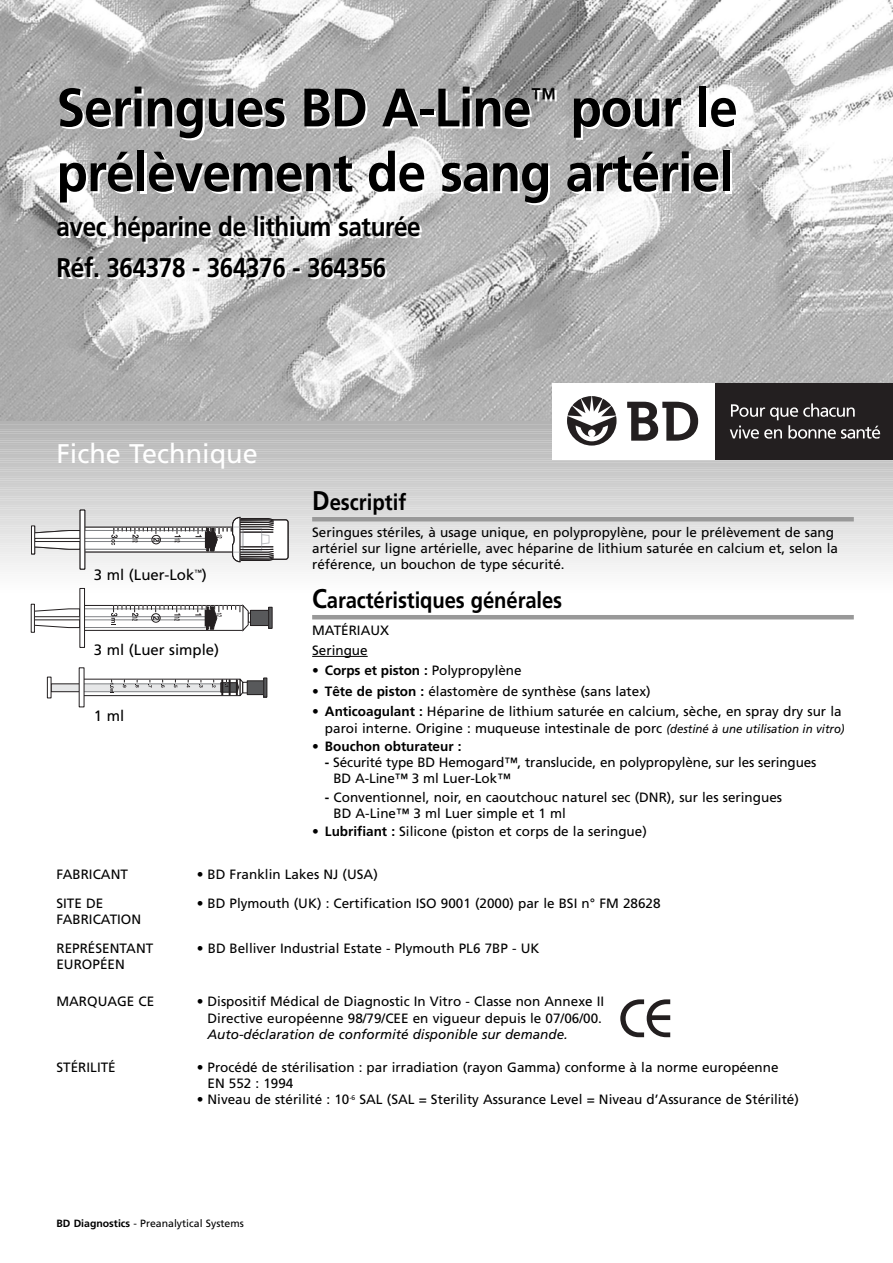
<style>
.page{position:relative;width:893px;height:1263px;background:#fff}
.page>*{position:absolute;margin:0;border:0;box-sizing:border-box;transform-origin:0 0}
.t1{font:700 54px/64.8px "Frutiger";letter-spacing:-.015em;color:#000;scale:.95 1}
.t2{font:700 27px/41px "Frutiger";letter-spacing:-.015em;color:#000;scale:.9 1}
.t3{font:27px "Frutiger";color:#fff}
.t4{font:700 22.5px "Frutiger";letter-spacing:-.005em;color:#000;scale:.9 1}
.t5{font:15px "Frutiger";color:#000}
.t6{font:13.5px/16.2px "Frutiger";color:#000}
.t7{font:italic 13.5px "Frutiger";color:#000}
.t8{font:700 13.5px "Frutiger";color:#000}
.t9{font:10.5px "Frutiger";color:#000}
.s1{font-size:27px}
.s2{font-weight:400}
.s3{font-weight:700}
.s4{font-style:italic;font-size:12px}
</style>
<div class="page">
<svg style="left:620px;top:999px;width:50px;height:38px"></svg>
<img style="left:0;top:1px;width:892px;height:421px">
<hr style="left:0;top:422px;width:892px;height:4px;background:#b3b3b3">
<div style="left:0;top:423px;width:892px;height:6px;background:#bdbdbd"></div>
<div style="left:0;top:425px;width:892px;height:6px;background:#b5b5b5"></div>
<div style="left:0;top:428px;width:892px;height:5px;background:#bfbfbf"></div>
<div style="left:0;top:430px;width:892px;height:5px;background:#c3c3c3"></div>
<div style="left:0;top:434px;width:892px;height:6px;background:#b9b9b9"></div>
<div style="left:0;top:439px;width:892px;height:5px;background:#c1c1c1"></div>
<div style="left:0;top:443px;width:892px;height:6px;background:#bdbdbd"></div>
<div style="left:0;top:448px;width:892px;height:5px;background:#cacaca"></div>
<div style="left:0;top:452px;width:892px;height:6px;background:#c1c1c1"></div>
<div style="left:0;top:457px;width:892px;height:5px;background:#ccc"></div>
<div style="left:0;top:461px;width:892px;height:6px;background:#cdcdcd"></div>
<div style="left:0;top:463px;width:892px;height:6px;background:#c6c6c6"></div>
<div style="left:0;top:468px;width:892px;height:5px;background:#d1d1d1"></div>
<div style="left:0;top:472px;width:892px;height:6px;background:#cacaca"></div>
<div style="left:0;top:477px;width:892px;height:5px;background:#d5d5d5"></div>
<div style="left:0;top:481px;width:892px;height:6px;background:#cecece"></div>
<div style="left:0;top:486px;width:892px;height:5px;background:#d7d7d7"></div>
<div style="left:0;top:490px;width:892px;height:6px;background:#d2d2d2"></div>
<div style="left:0;top:495px;width:892px;height:5px;background:#d4d4d4"></div>
<div style="left:0;top:497px;width:892px;height:5px;background:#ddd"></div>
<div style="left:0;top:499px;width:892px;height:6px;background:#d6d6d6"></div>
<div style="left:0;top:504px;width:892px;height:5px;background:#d8d8d8"></div>
<div style="left:0;top:506px;width:892px;height:5px;background:#e0e0e0"></div>
<div style="left:0;top:508px;width:892px;height:5px;background:#dadada"></div>
<div style="left:0;top:513px;width:892px;height:5px;background:#dcdcdc"></div>
<div style="left:0;top:517px;width:892px;height:5px;background:#dedede"></div>
<svg style="left:79px;top:519px;width:775px;height:3px"></svg>
<div style="left:0;top:522px;width:892px;height:5px;background:#e0e0e0"></div>
<div style="left:0;top:526px;width:892px;height:5px;background:#e2e2e2"></div>
<div style="left:0;top:530px;width:892px;height:6px;background:#e4e4e4"></div>
<div style="left:0;top:535px;width:892px;height:5px;background:#e6e6e6"></div>
<div style="left:0;top:539px;width:892px;height:6px;background:#e8e8e8"></div>
<div style="left:0;top:544px;width:892px;height:5px;background:#eaeaea"></div>
<div style="left:0;top:548px;width:892px;height:6px;background:#ececec"></div>
<div style="left:0;top:553px;width:892px;height:5px;background:#eee"></div>
<div style="left:0;top:557px;width:892px;height:6px;background:#f0f0f0"></div>
<div style="left:0;top:562px;width:892px;height:5px;background:#f2f2f2"></div>
<div style="left:0;top:566px;width:892px;height:6px;background:#f4f4f4"></div>
<div style="left:0;top:571px;width:892px;height:5px;background:#f6f6f6"></div>
<div style="left:0;top:575px;width:892px;height:5px;background:#f8f8f8"></div>
<div style="left:0;top:580px;width:892px;height:5px;background:#fafafa"></div>
<hr style="left:312px;top:517px;width:541px;height:4px;background:#999">
<hr style="left:312px;top:615px;width:541px;height:4px;background:#999">
<hr style="left:312px;top:656px;width:56px;height:1px;background:#000">
<div style="left:552px;top:384px;width:340px;height:76px;background:#fff"></div>
<div style="left:714px;top:384px;width:178px;height:76px;background:#231f20"></div>
<svg style="left:627px;top:402px;width:71px;height:39px"></svg>
<svg style="left:567px;top:396px;width:49px;height:50px"></svg>
<svg style="left:729px;top:403px;width:151px;height:36px"></svg>
<div style="left:84px;top:527px;width:156px;height:25px;background:#fff"></div>
<hr style="left:83px;top:527px;width:149px;height:1px;background:#231f20">
<hr style="left:83px;top:552px;width:149px;height:1px;background:#231f20">
<svg style="left:35px;top:530px;width:45px;height:20px"></svg>
<div style="left:84px;top:530px;width:123px;height:20px;border:1px solid #808285"></div>
<div style="left:34px;top:538px;width:48px;height:4px;border:1px solid #231f20"></div>
<div style="left:83px;top:538px;width:124px;height:4px;border:1px solid #808285"></div>
<div style="left:31px;top:525px;width:4px;height:29px;border:1px solid #231f20"></div>
<div style="left:80px;top:510px;width:5px;height:59px;background:#fff"></div>
<svg style="left:111px;top:517px;width:177px;height:46px"></svg>
<hr style="left:240px;top:547px;width:33px;height:1px;background:#231f20">
<div style="left:79px;top:588px;width:6px;height:60px;border:1px solid #231f20"></div>
<div style="left:268px;top:607px;width:4px;height:22px;border:1px solid #231f20"></div>
<svg style="left:33px;top:603px;width:237px;height:30px"></svg>
<svg style="left:84px;top:681px;width:128px;height:13px"></svg>
<div style="left:82px;top:679px;width:158px;height:17px;border:1px solid #231f20"></div>
<div style="left:82px;top:684px;width:141px;height:8px;background:#e6e7e8"></div>
<div style="left:81px;top:684px;width:142px;height:8px;border:1px solid #808285"></div>
<div style="left:51px;top:684px;width:31px;height:8px;background:#e6e7e8"></div>
<div style="left:51px;top:683px;width:31px;height:9px;border:1px solid #231f20"></div>
<div style="left:242px;top:682px;width:7px;height:11px;border:1px solid #231f20"></div>
<div style="left:47px;top:677px;width:4px;height:21px;border:1px solid #231f20"></div>
<div style="left:79px;top:668px;width:5px;height:39px;background:#fff"></div>
<div style="left:247px;top:681px;width:17px;height:14px;background:#58595b"></div>
<div style="left:247px;top:680px;width:17px;height:15px;border:1px solid #231f20"></div>
<div style="left:263px;top:678px;width:4px;height:19px;border:1px solid #231f20"></div>
<svg style="left:199px;top:679px;width:4px;height:9px"></svg>
<svg style="left:187px;top:679px;width:3px;height:9px"></svg>
<svg style="left:174px;top:679px;width:3px;height:9px"></svg>
<svg style="left:161px;top:679px;width:4px;height:9px"></svg>
<svg style="left:148px;top:679px;width:4px;height:9px"></svg>
<svg style="left:135px;top:679px;width:4px;height:9px"></svg>
<svg style="left:123px;top:679px;width:3px;height:9px"></svg>
<svg style="left:110px;top:679px;width:4px;height:15px"></svg>
<svg style="left:212px;top:678px;width:32px;height:19px"></svg>
<h1 class="t1" style="left:56px;top:79px;width:718px">Seringues BD A-Line<sup>™</sup> pour le prélèvement de sang artériel</h1>
<h2 class="t2" style="left:56px;top:208px;width:406px">avec héparine de lithium saturée<br>Réf. 364378 - 364376 - 364356</h2>
<h2 class="t3" style="left:56px;top:443px;width:203px">Fiche Technique</h2>
<p class="t5" style="left:94px;top:569px;width:114px">3 ml (Luer-Lok<sup>™</sup>)</p>
<p class="t5" style="left:94px;top:643px;width:127px">3 ml (Luer simple)</p>
<p class="t5" style="left:94px;top:709px;width:32px">1 ml</p>
<h3 class="t4" style="left:312px;top:493px;width:106px"><span class="s1">D</span>escriptif</h3>
<p class="t6" style="left:312px;top:525px;width:527px">Seringues stériles, à usage unique, en polypropylène, pour le prélèvement de sang artériel sur ligne artérielle, avec héparine de lithium saturée en calcium et, selon la référence, un bouchon de type sécurité.</p>
<h3 class="t4" style="left:312px;top:591px;width:279px"><span class="s1">C</span>aractéristiques générales</h3>
<p class="t6" style="left:312px;top:621px;width:78px;line-height:20.4px">MATÉRIAUX<br>Seringue</p>
<p class="t8" style="left:312px;top:665px;width:211px">• Corps et piston : <span class="s2">Polypropylène</span></p>
<p class="t6" style="left:312px;top:684px;width:340px"><span class="s3">• Tête de piston :</span> élastomère de synthèse (sans latex)</p>
<p class="t6" style="left:312px;top:705px;width:534px;text-align:right"><span class="s3">• Anticoagulant :</span> Héparine de lithium saturée en calcium, sèche, en spray dry sur la paroi interne. Origine : muqueuse intestinale de porc <span class="s4">(destiné à une utilisation in vitro)</span></p>
<p class="t8" style="left:312px;top:741px;width:151px">• Bouchon obturateur :</p>
<p class="t6" style="left:333px;top:755px;width:484px;text-indent:-9px"><span class="s3">-</span> Sécurité type BD Hemogard™, translucide, en polypropylène, sur les seringues<br>BD A-Line™ 3 ml Luer-Lok™</p>
<p class="t6" style="left:333px;top:790px;width:450px;text-indent:-9px"><span class="s3">-</span> Conventionnel, noir, en caoutchouc naturel sec (DNR), sur les seringues<br>BD A-Line™ 3 ml Luer simple et 1 ml</p>
<p class="t6" style="left:312px;top:824px;width:336px"><span class="s3">• Lubrifiant :</span> Silicone (piston et corps de la seringue)</p>
<p class="t6" style="left:56px;top:867px;width:73px">FABRICANT</p>
<p class="t6" style="left:197px;top:867px;width:182px"><span class="s3">•</span> BD Franklin Lakes NJ (USA)</p>
<p class="t6" style="left:56px;top:896px;width:48px">SITE DE</p>
<p class="t6" style="left:197px;top:896px;width:465px"><span class="s3">•</span> BD Plymouth (UK) : Certification ISO 9001 (2000) par le BSI n° FM 28628</p>
<p class="t6" style="left:56px;top:906px;width:98px;line-height:29px">FABRICATION<br>REPRÉSENTANT</p>
<p class="t6" style="left:197px;top:941px;width:344px">• BD Belliver Industrial Estate - Plymouth PL6 7BP - UK</p>
<p class="t6" style="left:56px;top:957px;width:70px">EUROPÉEN</p>
<p class="t6" style="left:56px;top:995px;width:99px">MARQUAGE CE</p>
<p class="t6" style="left:197px;top:995px;width:409px;text-align:right"><span class="s3">•</span> Dispositif Médical de Diagnostic In Vitro - Classe non Annexe II<br>Directive européenne 98/79/CEE en vigueur depuis le 07/06/00.</p>
<p class="t7" style="left:207px;top:1029px;width:362px">Auto-déclaration de conformité disponible sur demande.</p>
<p class="t6" style="left:56px;top:1060px;width:61px">STÉRILITÉ</p>
<p class="t6" style="left:207px;top:1060px;width:572px;text-indent:-11px"><span class="s3">•</span> Procédé de stérilisation : par irradiation (rayon Gamma) conforme à la norme européenne<br>EN 552 : 1994</p>
<p class="t6" style="left:197px;top:1093px;width:603px"><span class="s3">•</span> Niveau de stérilité : 10<sup>-6</sup> SAL (SAL = Sterility Assurance Level = Niveau d’Assurance de Stérilité)</p>
<p class="t9" style="left:56px;top:1219px;width:189px"><span class="s3">BD Diagnostics</span> - Preanalytical Systems</p>
</div>
